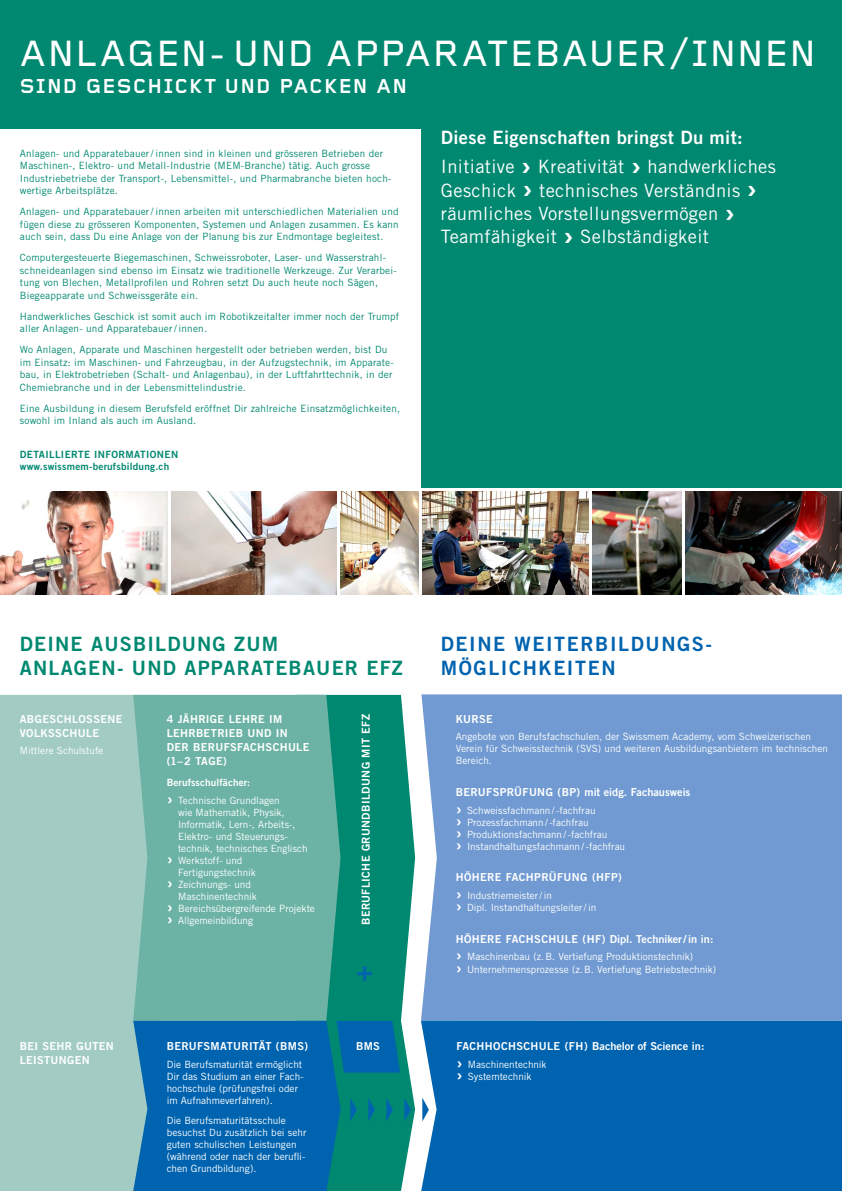
<style>
.page{position:relative;width:842px;height:1191px;background:#fff}
.page>*{position:absolute;margin:0;border:0;box-sizing:border-box;transform-origin:0 0}
.t1{font:500 38px "Foundry Gridnik";letter-spacing:.005em;color:#fff}
.t2{font:28px "Trade Gothic Bold Two";color:#0063af}
.t3{font:700 21px "Foundry Gridnik";letter-spacing:.055em;color:#fff}
.t4{font:19.7px/23.3px "Trade Gothic Bold Two";letter-spacing:.06em;color:#008870}
.t5{font:19.7px/23.3px "Trade Gothic Bold Two";letter-spacing:.08em;color:#0063af}
.t6{font:18.4px/23.3px "Trade Gothic";letter-spacing:.02em;color:#fff}
.t7{font:18.4px "Trade Gothic Bold Two";letter-spacing:.02em;color:#fff}
.t8{font:11px/14px "Trade Gothic Bold Two";letter-spacing:.025em;color:#fff}
.t9{font:11px "Trade Gothic Bold Two";letter-spacing:.005em;color:#fff}
.t10{font:10px/12.5px "Trade Gothic";letter-spacing:.02em;color:#008870}
.t11{font:10px/12px "Trade Gothic";color:#fff}
.t12{font:10px/12.5px "Trade Gothic Bold Two";letter-spacing:.02em;color:#008870}
.t13{font:10px "Trade Gothic Bold Two";letter-spacing:.01em;color:#fff}
.s1{font-family:"Trade Gothic Bold Two";font-size:31.1px}
.s2{font-family:"Trade Gothic Bold Two";font-size:18px}
</style>
<div class="page">
<div style="left:0;top:0;width:842px;height:488px;background:#008870"></div>
<div style="left:0;top:129px;width:421px;height:359px;background:#fff"></div>
<div style="left:0;top:695px;width:133px;height:496px;background:#a2ccc3"></div>
<div style="left:421px;top:694px;width:421px;height:326px;background:#709ad1"></div>
<div style="left:421px;top:1020px;width:421px;height:171px;background:#0063af"></div>
<svg style="left:340px;top:695px;width:75px;height:438px;background:#17937d"></svg>
<svg style="left:133px;top:695px;width:207px;height:325px;background:#6ab2a4"></svg>
<svg style="left:422px;top:1097px;width:7px;height:24px"></svg>
<svg style="left:133px;top:1020px;width:278px;height:171px;background:#076fa3"></svg>
<img style="left:0;top:491px;width:168px;height:104px">
<img style="left:171px;top:491px;width:248px;height:104px">
<img style="left:422px;top:491px;width:420px;height:104px">
<hr style="left:589px;top:489px;width:3px;height:123px;background:#fff">
<hr style="left:337px;top:489px;width:3px;height:125px;background:#fff">
<hr style="left:682px;top:489px;width:3px;height:125px;background:#fff">
<h1 class="t1" style="left:20px;top:33px;width:798px">ANLAGEN- UND APPARATEBAUER/INNEN</h1>
<h3 class="t3" style="left:20px;top:74px;width:389px">SIND GESCHICKT UND PACKEN AN</h3>
<h3 class="t7" style="left:441px;top:126px;width:304px">Diese Eigenschaften bringst Du mit:</h3>
<h3 class="t6" style="left:441px;top:155px;width:337px">Initiative <span class="s1">›</span> Kreativität <span class="s1">›</span> handwerkliches Geschick <span class="s1">›</span> technisches Verständnis <span class="s1">› </span>räumliches Vorstellungsvermögen <span class="s1">› </span>Teamfähigkeit <span class="s1">›</span> Selbständigkeit</h3>
<p class="t10" style="left:20px;top:147px;width:373px">Anlagen- und Apparatebauer/ innen sind in kleinen und grösseren Betrieben der Maschinen-, Elektro- und Metall-Industrie (MEM-Branche) tätig. Auch grosse Industriebetriebe der Transport-, Lebensmittel-, und Pharmabranche bieten hoch&shy;wertige Arbeitsplätze.</p>
<p class="t10" style="left:20px;top:205px;width:380px;text-align:justify">Anlagen- und Apparatebauer/ innen arbeiten mit unterschiedlichen Materialien und fügen diese zu grösseren Komponenten, Systemen und Anlagen zusammen. Es kann auch sein, dass Du eine Anlage von der Planung bis zur Endmontage begleitest.</p>
<p class="t10" style="left:20px;top:251px;width:378px">Computergesteuerte Biegemaschinen, Schweissroboter, Laser- und Wasserstrahl&shy;schneideanlagen sind ebenso im Einsatz wie traditionelle Werkzeuge. Zur Verarbei&shy;tung von Blechen, Metallprofilen und Rohren setzt Du auch heute noch Sägen, Biegeapparate und Schweissgeräte ein.</p>
<p class="t10" style="left:20px;top:310px;width:381px">Handwerkliches Geschick ist somit auch im Robotikzeitalter immer noch der Trumpf aller Anlagen- und Apparatebauer/ innen.</p>
<p class="t10" style="left:20px;top:343px;width:375px">Wo Anlagen, Apparate und Maschinen hergestellt oder betrieben werden, bist Du im Einsatz: im Maschinen- und Fahrzeugbau, in der Aufzugstechnik, im Apparate&shy;bau, in Elektrobetrieben (Schalt- und Anlagenbau), in der Luftfahrttechnik, in der Chemiebranche und in der Lebensmittelindustrie.</p>
<p class="t10" style="left:20px;top:402px;width:382px">Eine Ausbildung in diesem Berufsfeld eröffnet Dir zahlreiche Einsatzmöglichkeiten, sowohl im Inland als auch im Ausland.</p>
<p class="t12" style="left:20px;top:448px;width:160px">DETAILLIERTE INFORMATIONEN www.swissmem-berufsbildung.ch</p>
<h3 class="t4" style="left:20px;top:632px;width:385px">DEINE AUSBILDUNG ZUM<br>ANLAGEN- UND APPARATEBAUER EFZ</h3>
<h3 class="t5" style="left:441px;top:632px;width:273px">DEINE WEITERBILDUNGS-<br>MÖGLICHKEITEN</h3>
<p class="t8" style="left:20px;top:711px;width:104px">ABGESCHLOSSENE<br>VOLKSSCHULE</p>
<p class="t11" style="left:20px;top:744px;width:85px">Mittlere Schulstufe</p>
<p class="t8" style="left:167px;top:711px;width:144px">4 JÄHRIGE LEHRE IM<br>LEHRBETRIEB UND IN<br>DER BERUFSFACHSCHULE (1–2 TAGE)</p>
<p class="t13" style="left:167px;top:776px;width:85px">Berufsschulfächer:</p>
<p class="t11" style="left:167px;top:794px;width:114px"><span class="s2">›</span> Technische Grundlagen</p>
<p class="t11" style="left:178px;top:806px;width:108px">wie Mathematik, Physik,</p>
<p class="t11" style="left:178px;top:818px;width:119px">Informatik, Lern-, Arbeits-,</p>
<p class="t11" style="left:178px;top:830px;width:111px">Elektro- und Steuerungs-</p>
<p class="t11" style="left:178px;top:842px;width:131px">technik, technisches Englisch</p>
<p class="t11" style="left:167px;top:854px;width:77px"><span class="s2">›</span> Werkstoff- und</p>
<p class="t11" style="left:178px;top:866px;width:79px">Fertigungstechnik</p>
<p class="t11" style="left:167px;top:878px;width:86px"><span class="s2">›</span> Zeichnungs- und</p>
<p class="t11" style="left:178px;top:890px;width:80px">Maschinentechnik</p>
<p class="t11" style="left:167px;top:902px;width:150px"><span class="s2">›</span> Bereichsübergreifende Projekte</p>
<p class="t11" style="left:167px;top:914px;width:88px"><span class="s2">›</span> Allgemeinbildung</p>
<p class="t8" style="left:359px;top:925px;width:213px;rotate:-90deg">BERUFLICHE GRUNDBILDUNG MIT EFZ</p>
<h2 class="t2" style="left:357px;top:953px;width:18px">+</h2>
<p class="t8" style="left:456px;top:711px;width:39px">KURSE</p>
<p class="t11" style="left:456px;top:730px;width:374px">Angebote von Berufsfachschulen, der Swissmem Academy, vom Schweizerischen<br>Verein für Schweisstechnik (SVS) und weiteren Ausbildungsanbietern im technischen<br>Bereich.</p>
<p class="t9" style="left:456px;top:785px;width:236px">BERUFSPRÜFUNG (BP) mit eidg. Fachausweis</p>
<p class="t11" style="left:456px;top:804px;width:171px"><span class="s2">›</span> Schweissfachmann /-fachfrau<br><span class="s2">›</span> Prozessfachmann /-fachfrau<br><span class="s2">›</span> Produktionsfachmann /-fachfrau<br><span class="s2">›</span> Instandhaltungsfachmann /-fachfrau</p>
<p class="t8" style="left:456px;top:870px;width:168px">HÖHERE FACHPRÜFUNG (HFP)</p>
<p class="t11" style="left:456px;top:889px;width:142px"><span class="s2">›</span> Industriemeister/ in<br><span class="s2">›</span> Dipl. Instandhaltungsleiter/ in</p>
<p class="t8" style="left:456px;top:931px;width:259px">HÖHERE FACHSCHULE (HF) Dipl. Techniker/ in in:</p>
<p class="t11" style="left:456px;top:950px;width:262px"><span class="s2">›</span> Maschinenbau (z.B. Vertiefung Produktionstechnik)<br><span class="s2">›</span> Unternehmensprozesse (z.B. Vertiefung Betriebstechnik)</p>
<p class="t8" style="left:167px;top:1039px;width:143px">BERUFSMATURITÄT (BMS)</p>
<p class="t11" style="left:167px;top:1058px;width:139px">Die Berufsmaturität ermöglicht<br>Dir das Studium an einer Fach&shy;hochschule (prüfungsfrei oder im Aufnahmeverfahren).</p>
<p class="t11" style="left:167px;top:1114px;width:141px">Die Berufsmaturitätsschule besuchst Du zusätzlich bei sehr guten schulischen Leistungen (während oder nach der berufli&shy;chen Grundbildung).</p>
<p class="t8" style="left:20px;top:1039px;width:96px">BEI SEHR GUTEN<br>LEISTUNGEN</p>
<p class="t8" style="left:356px;top:1039px;width:25px">BMS</p>
<p class="t9" style="left:456px;top:1039px;width:250px">FACHHOCHSCHULE (FH) Bachelor of Science in:</p>
<p class="t11" style="left:456px;top:1058px;width:92px"><span class="s2">›</span> Maschinentechnik <span class="s2">›</span> Systemtechnik</p>
</div>
